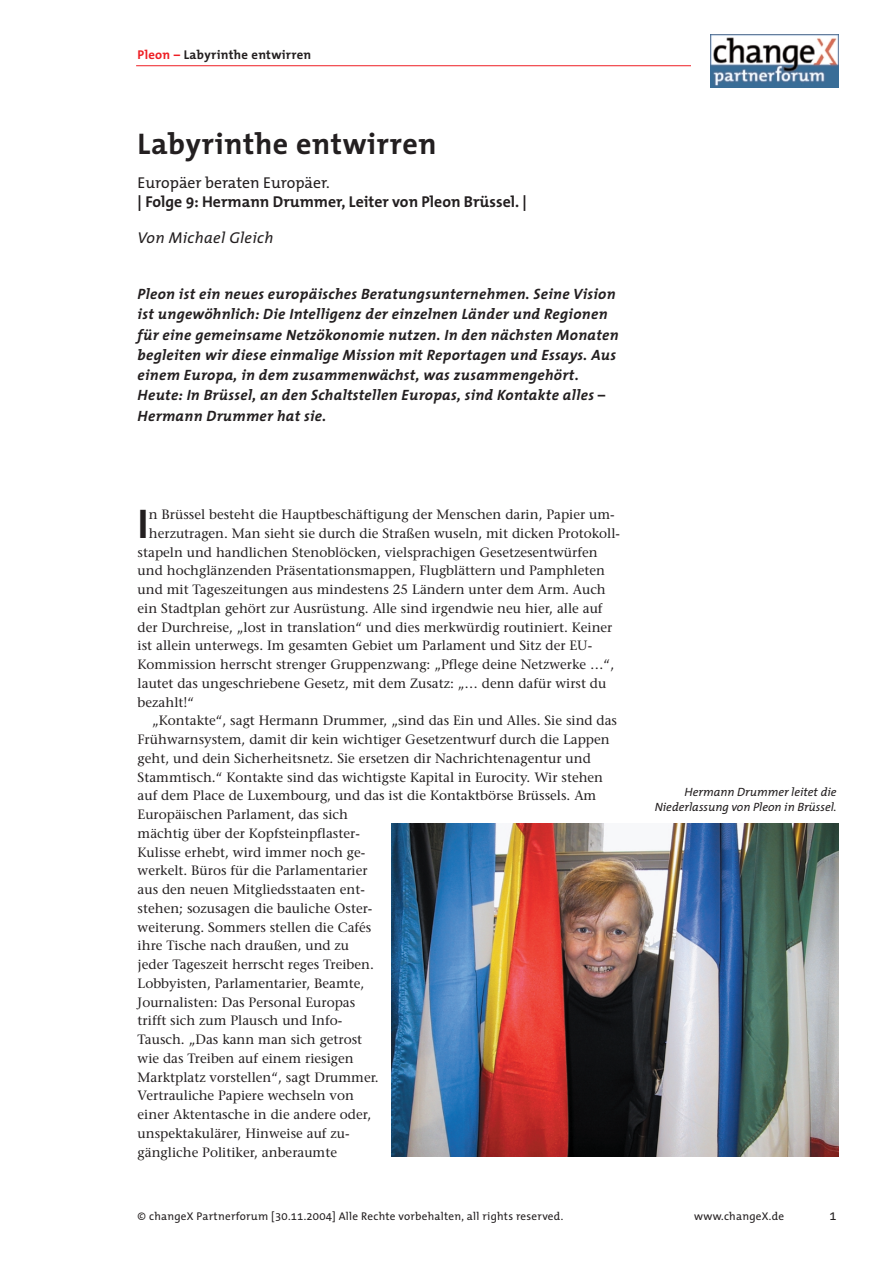
<style>
.page{position:relative;width:893px;height:1262px;background:#fff}
.page>*{position:absolute;margin:0;border:0;box-sizing:border-box;transform-origin:0 0}
.t1{font:700 41.7px "The Mix Expo";color:#231f20}
.t2{font:700 30px "The Mix Expo";letter-spacing:.02em;color:#231f20}
.t3{font:700 15.75px "The Mix Expo";color:#231f20}
.t4{font:15.75px "The Mix Expo";color:#231f20}
.t5{font:italic 15.75px "The Mix Expo";letter-spacing:.02em;color:#231f20}
.t6{font:italic 700 15px/20.2px "The Mix Expo";letter-spacing:.02em;color:#231f20}
.t7{font:13.5px "Stone Serif";color:#231f20}
.t8{font:700 12.75px "The Mix Expo";letter-spacing:.02em;color:#231f20}
.t9{font:12.75px "The Mix Expo";color:#231f20}
.t10{font:italic 12px/15.5px "The Mix Expo";color:#231f20;text-align:right}
.t11{font:11.25px "The Mix Expo";letter-spacing:.02em;color:#231f20}
.s1{color:#ee1e24}
</style>
<div class="page">
<div style="left:709px;top:34px;width:133px;height:56px;background:linear-gradient(to right,#fff,#fff)"></div>
<img style="left:710px;top:35px;width:128px;height:53px">
<hr style="left:136px;top:65px;width:555px;height:1px;background:#ee1e24">
<img style="left:392px;top:823px;width:446px;height:334px">
<p class="t8" style="left:138px;top:50px;width:175px"><span class="s1">Pleon –</span> Labyrinthe entwirren</p>
<h2 class="t2" style="left:138px;top:132px;width:300px">Labyrinthe entwirren</h2>
<p class="t4" style="left:138px;top:176px;width:194px">Europäer beraten Europäer.</p>
<p class="t3" style="left:138px;top:195px;width:391px">| Folge 9: Hermann Drummer, Leiter von Pleon Brüssel. |</p>
<p class="t5" style="left:138px;top:231px;width:137px">Von Michael Gleich</p>
<p class="t6" style="left:138px;top:285px;width:482px">Pleon ist ein neues europäisches Beratungsunternehmen. Seine Vision ist ungewöhnlich: Die Intelligenz der einzelnen Länder und Regionen für eine gemeinsame Netzökonomie nutzen. In den nächsten Monaten begleiten wir diese einmalige Mission mit Reportagen und Essays. Aus einem Europa, in dem zusammenwächst, was zusammengehört.<br>Heute: In Brüssel, an den Schaltstellen Europas, sind Kontakte alles – Hermann Drummer hat sie.</p>
<h1 class="t1" style="left:138px;top:507px;width:13px">I</h1>
<p class="t7" style="left:149px;top:509px;width:467px">n Brüssel besteht die Hauptbeschäftigung der Menschen darin, Papier um-</p>
<p class="t7" style="left:149px;top:528px;width:472px">herzutragen. Man sieht sie durch die Straßen wuseln, mit dicken Protokoll-</p>
<p class="t7" style="left:138px;top:546px;width:461px">stapeln und handlichen Stenoblöcken, vielsprachigen Gesetzesentwürfen</p>
<p class="t7" style="left:138px;top:565px;width:469px">und hochglänzenden Präsentationsmappen, Flugblättern und Pamphleten</p>
<p class="t7" style="left:138px;top:584px;width:469px">und mit Tageszeitungen aus mindestens 25 Ländern unter dem Arm. Auch</p>
<p class="t7" style="left:138px;top:603px;width:466px">ein Stadtplan gehört zur Ausrüstung. Alle sind irgendwie neu hier, alle auf</p>
<p class="t7" style="left:138px;top:621px;width:476px">der Durchreise, „lost in translation“ und dies merkwürdig routiniert. Keiner</p>
<p class="t7" style="left:138px;top:640px;width:456px">ist allein unterwegs. Im gesamten Gebiet um Parlament und Sitz der EU-</p>
<p class="t7" style="left:138px;top:659px;width:478px">Kommission herrscht strenger Gruppenzwang: „Pflege deine Netzwerke …“,</p>
<p class="t7" style="left:138px;top:678px;width:470px">lautet das ungeschriebene Gesetz, mit dem Zusatz: „… denn dafür wirst du</p>
<p class="t7" style="left:138px;top:696px;width:58px">bezahlt!“</p>
<p class="t7" style="left:152px;top:715px;width:466px">„Kontakte“, sagt Hermann Drummer, „sind das Ein und Alles. Sie sind das</p>
<p class="t7" style="left:138px;top:734px;width:473px">Frühwarnsystem, damit dir kein wichtiger Gesetzentwurf durch die Lappen</p>
<p class="t7" style="left:138px;top:753px;width:454px">geht, und dein Sicherheitsnetz. Sie ersetzen dir Nachrichtenagentur und</p>
<p class="t7" style="left:138px;top:771px;width:467px">Stammtisch.“ Kontakte sind das wichtigste Kapital in Eurocity. Wir stehen</p>
<p class="t7" style="left:138px;top:790px;width:460px">auf dem Place de Luxembourg, und das ist die Kontaktbörse Brüssels. Am</p>
<p class="t7" style="left:138px;top:809px;width:212px">Europäischen Parlament, das sich</p>
<p class="t7" style="left:138px;top:828px;width:224px">mächtig über der Kopfsteinpflaster-</p>
<p class="t7" style="left:138px;top:846px;width:229px">Kulisse erhebt, wird immer noch ge-</p>
<p class="t7" style="left:138px;top:865px;width:231px">werkelt. Büros für die Parlamentarier</p>
<p class="t7" style="left:138px;top:884px;width:229px">aus den neuen Mitgliedsstaaten ent-</p>
<p class="t7" style="left:138px;top:903px;width:236px">stehen; sozusagen die bauliche Oster-</p>
<p class="t7" style="left:138px;top:921px;width:235px">weiterung. Sommers stellen die Cafés</p>
<p class="t7" style="left:138px;top:940px;width:213px">ihre Tische nach draußen, und zu</p>
<p class="t7" style="left:138px;top:959px;width:238px">jeder Tageszeit herrscht reges Treiben.</p>
<p class="t7" style="left:138px;top:978px;width:228px">Lobbyisten, Parlamentarier, Beamte,</p>
<p class="t7" style="left:138px;top:996px;width:219px">Journalisten: Das Personal Europas</p>
<p class="t7" style="left:138px;top:1015px;width:206px">trifft sich zum Plausch und Info-</p>
<p class="t7" style="left:138px;top:1034px;width:226px">Tausch. „Das kann man sich getrost</p>
<p class="t7" style="left:138px;top:1053px;width:217px">wie das Treiben auf einem riesigen</p>
<p class="t7" style="left:138px;top:1071px;width:243px">Marktplatz vorstellen“, sagt Drummer.</p>
<p class="t7" style="left:138px;top:1090px;width:218px">Vertrauliche Papiere wechseln von</p>
<p class="t7" style="left:138px;top:1109px;width:235px">einer Aktentasche in die andere oder,</p>
<p class="t7" style="left:138px;top:1128px;width:213px">unspektakulärer, Hinweise auf zu-</p>
<p class="t7" style="left:138px;top:1146px;width:201px">gängliche Politiker, anberaumte</p>
<p class="t10" style="left:654px;top:785px;width:183px">Hermann Drummer leitet die<br>Niederlassung von Pleon in Brüssel.</p>
<p class="t11" style="left:138px;top:1211px;width:427px">© changeX Partnerforum [30.11.2004] Alle Rechte vorbehalten, all rights reserved.</p>
<p class="t11" style="left:694px;top:1211px;width:91px">www.changeX.de</p>
<p class="t9" style="left:829px;top:1210px;width:9px">1</p>
</div>
